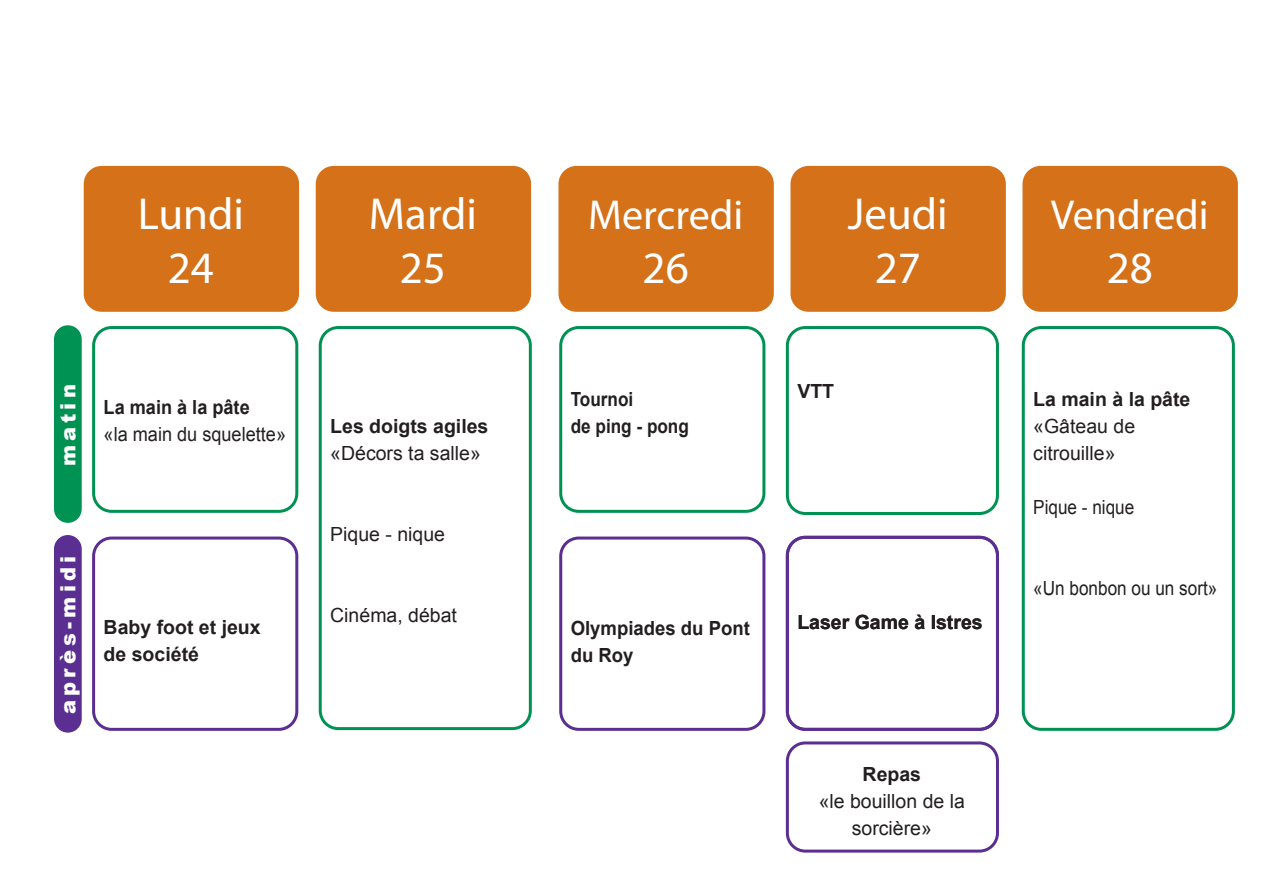
<style>
.page{position:relative;width:1263px;height:893px;background:#fff}
.page>*{position:absolute;margin:0;border:0;box-sizing:border-box;transform-origin:0 0}
.t1{font:45px/54px "Myriad Pro";color:#fff;text-align:center}
.t2{font:42px "Myriad Pro";color:#fff}
.t3{font:900 21px "Arial";letter-spacing:.2em;color:#fff}
.t4{font:19.5px/27px "Arial";color:#231f20}
.t5{font:700 19.5px/27px "Arial";color:#231f20}
.t6{font:19.5px "Arial";color:#231f20;scale:.88 1}
.t7{font:700 19.5px/27px "Arial";color:#231f20;scale:.95 1}
.t8{font:19.5px "Arial";color:#231f20;scale:.93 1}
.t9{font:700 19.5px/27px "Arial";color:#231f20;scale:.88 1}
.t10{font:700 19.5px "Arial";color:#231f20;scale:.93 1}
</style>
<div class="page">
<div style="left:84px;top:166px;width:215px;height:146px;background:#d47119;border-radius:18px"></div>
<div style="left:558px;top:166px;width:216px;height:146px;background:#d47119;border-radius:18px"></div>
<div style="left:92px;top:537px;width:206px;height:194px;border:3px solid #5b2e91;border-radius:18px"></div>
<div style="left:559px;top:537px;width:206px;height:194px;border:3px solid #5b2e91;border-radius:18px"></div>
<div style="left:92px;top:326px;width:206px;height:187px;border:3px solid #009252;border-radius:18px"></div>
<div style="left:559px;top:326px;width:206px;height:187px;border:3px solid #009252;border-radius:18px"></div>
<div style="left:786px;top:536px;width:213px;height:195px;border:3px solid #5b2e91;border-radius:18px"></div>
<div style="left:319px;top:326px;width:213px;height:404px;border:3px solid #009252;border-radius:18px"></div>
<div style="left:786px;top:326px;width:213px;height:189px;border:3px solid #009252;border-radius:18px"></div>
<div style="left:1022px;top:326px;width:213px;height:405px;border:3px solid #009252;border-radius:18px"></div>
<div style="left:55px;top:536px;width:26px;height:196px;background:#5b2e91;border-radius:13px"></div>
<div style="left:54px;top:535px;width:28px;height:198px;border:2px solid #5b2e91;border-radius:13px"></div>
<div style="left:55px;top:326px;width:26px;height:196px;background:#009252;border-radius:13px"></div>
<div style="left:54px;top:325px;width:28px;height:198px;border:2px solid #009252;border-radius:13px"></div>
<div style="left:316px;top:166px;width:215px;height:146px;background:#d47119;border-radius:18px"></div>
<div style="left:790px;top:166px;width:216px;height:146px;background:#d47119;border-radius:18px"></div>
<div style="left:1022px;top:166px;width:216px;height:146px;background:#d47119;border-radius:18px"></div>
<div style="left:786px;top:741px;width:213px;height:112px;border:3px solid #5b2e91;border-radius:18px"></div>
<h1 class="t1" style="left:138px;top:186px;width:108px">Lundi<br>24</h1>
<h2 class="t2" style="left:588px;top:189px;width:157px">Mercredi</h2>
<h1 class="t1" style="left:369px;top:186px;width:110px">Mardi<br>25</h1>
<h1 class="t1" style="left:848px;top:186px;width:101px">Jeudi<br>27</h1>
<h2 class="t2" style="left:1051px;top:189px;width:159px">Vendredi</h2>
<h1 class="t1" style="left:643px;top:240px;width:48px">26</h1>
<h1 class="t1" style="left:1107px;top:240px;width:48px">28</h1>
<p class="t3" style="left:53px;top:466px;width:83px;rotate:-90deg">matin</p>
<p class="t3" style="left:53px;top:714px;width:160px;rotate:-90deg">après-midi</p>
<p class="t10" style="left:104px;top:394px;width:159px">La main à la pâte</p>
<p class="t8" style="left:104px;top:422px;width:198px">«la main du squelette»</p>
<p class="t5" style="left:330px;top:413px;width:160px">Les doigts agiles</p>
<p class="t4" style="left:330px;top:440px;width:152px">«Décors ta salle»</p>
<p class="t4" style="left:330px;top:521px;width:116px">Pique - nique</p>
<p class="t9" style="left:571px;top:386px;width:136px">Tournoi<br>de ping - pong</p>
<p class="t4" style="left:330px;top:602px;width:128px">Cinéma, débat</p>
<p class="t5" style="left:104px;top:614px;width:159px">Baby foot et jeux de société</p>
<p class="t7" style="left:571px;top:615px;width:190px">Olympiades du Pont du Roy</p>
<p class="t5" style="left:797px;top:379px;width:38px">VTT</p>
<p class="t5" style="left:797px;top:610px;width:187px">Laser Game à Istres</p>
<p class="t5" style="left:862px;top:761px;width:60px">Repas</p>
<p class="t4" style="left:819px;top:788px;width:148px;text-align:center">«le bouillon de la sorcière»</p>
<p class="t5" style="left:1033px;top:386px;width:159px">La main à la pâte</p>
<p class="t4" style="left:1033px;top:413px;width:103px">«Gâteau de citrouille»</p>
<p class="t6" style="left:1033px;top:494px;width:116px">Pique - nique</p>
<p class="t6" style="left:1033px;top:575px;width:211px">«Un bonbon ou un sort»</p>
</div>
